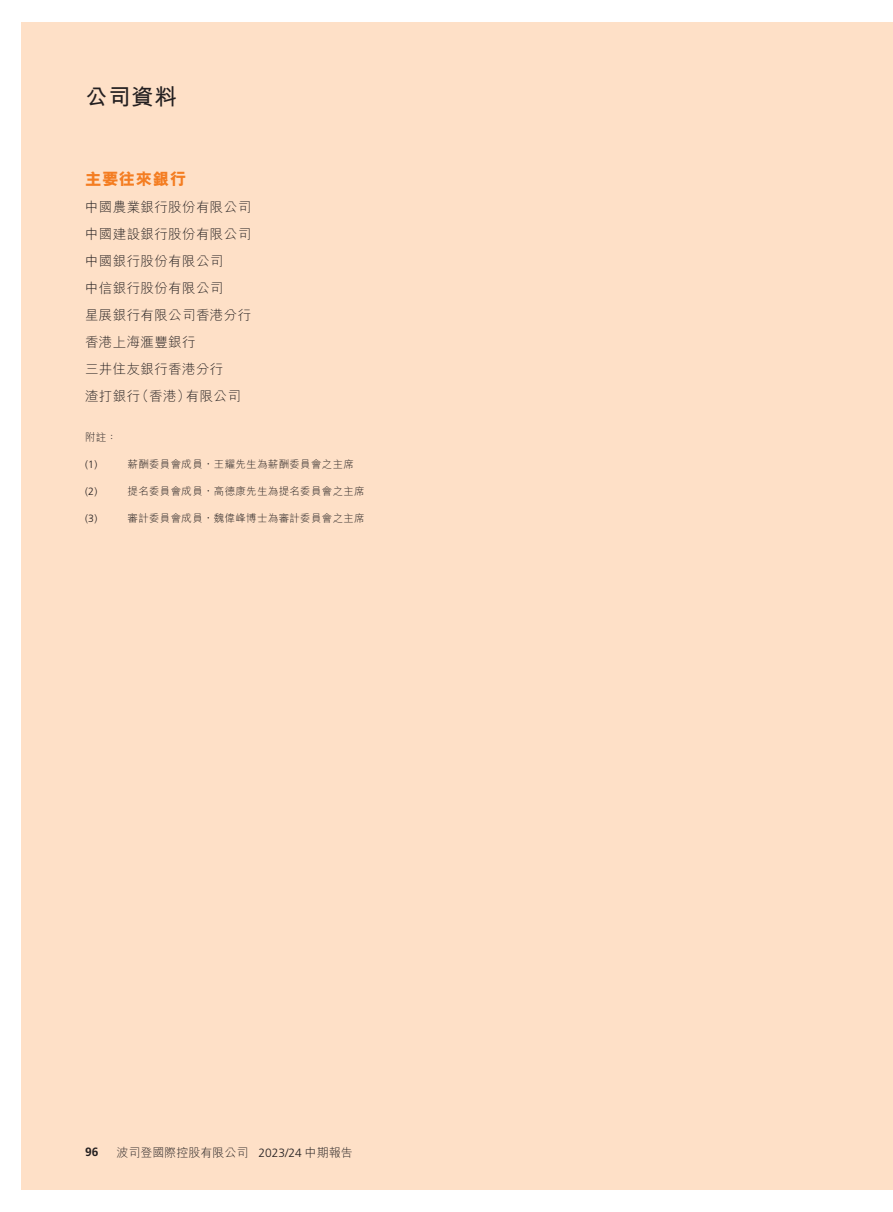
<style>
.page{position:relative;width:893px;height:1212px;background:#fff}
.page>*{position:absolute;margin:0;border:0;box-sizing:border-box;transform-origin:0 0}
.t1{font:700 22.5px "M Hei HK";color:#231f20}
.t2{font:800 16.5px "M Hei HK";letter-spacing:.03em;color:#f47d21}
.t3{font:300 13.5px/27px "M Hei HK";letter-spacing:.03em;color:#231f20}
.t4{font:300 12px "M Hei HK";color:#231f20}
.t5{font:700 12px "Frutiger LT Std";color:#231f20}
.t6{font:300 10.5px "M Hei HK";letter-spacing:.03em;color:#231f20}
.t7{font:300 10.5px "Frutiger LT Std";color:#231f20}
.s1{font-family:"Frutiger LT Std"}
</style>
<div class="page">
<div style="left:21px;top:22px;width:872px;height:1168px;background:#fee0c7"></div>
<h1 class="t1" style="left:85px;top:81px;width:93px">公司資料</h1>
<p class="t2" style="left:85px;top:170px;width:103px">主要往來銀行</p>
<p class="t3" style="left:85px;top:193px;width:168px">中國農業銀行股份有限公司中國建設銀行股份有限公司中國銀行股份有限公司<br>中信銀行股份有限公司<br>星展銀行有限公司香港分行香港上海滙豐銀行<br>三井住友銀行香港分行<br>渣打銀行（香港）有限公司</p>
<p class="t6" style="left:85px;top:432px;width:34px">附註：</p>
<p class="t7" style="left:85px;top:459px;width:14px">(1)</p>
<p class="t6" style="left:128px;top:459px;width:228px">薪酬委員會成員，王耀先生為薪酬委員會之主席</p>
<p class="t7" style="left:85px;top:486px;width:14px">(2)</p>
<p class="t6" style="left:128px;top:486px;width:239px">提名委員會成員，高德康先生為提名委員會之主席</p>
<p class="t7" style="left:85px;top:513px;width:14px">(3)</p>
<p class="t6" style="left:128px;top:513px;width:239px">審計委員會成員，魏偉峰博士為審計委員會之主席</p>
<p class="t5" style="left:85px;top:1145px;width:15px">96</p>
<p class="t4" style="left:116px;top:1146px;width:238px">波司登國際控股有限公司 <span class="s1">2023/24</span> 中期報告</p>
</div>
